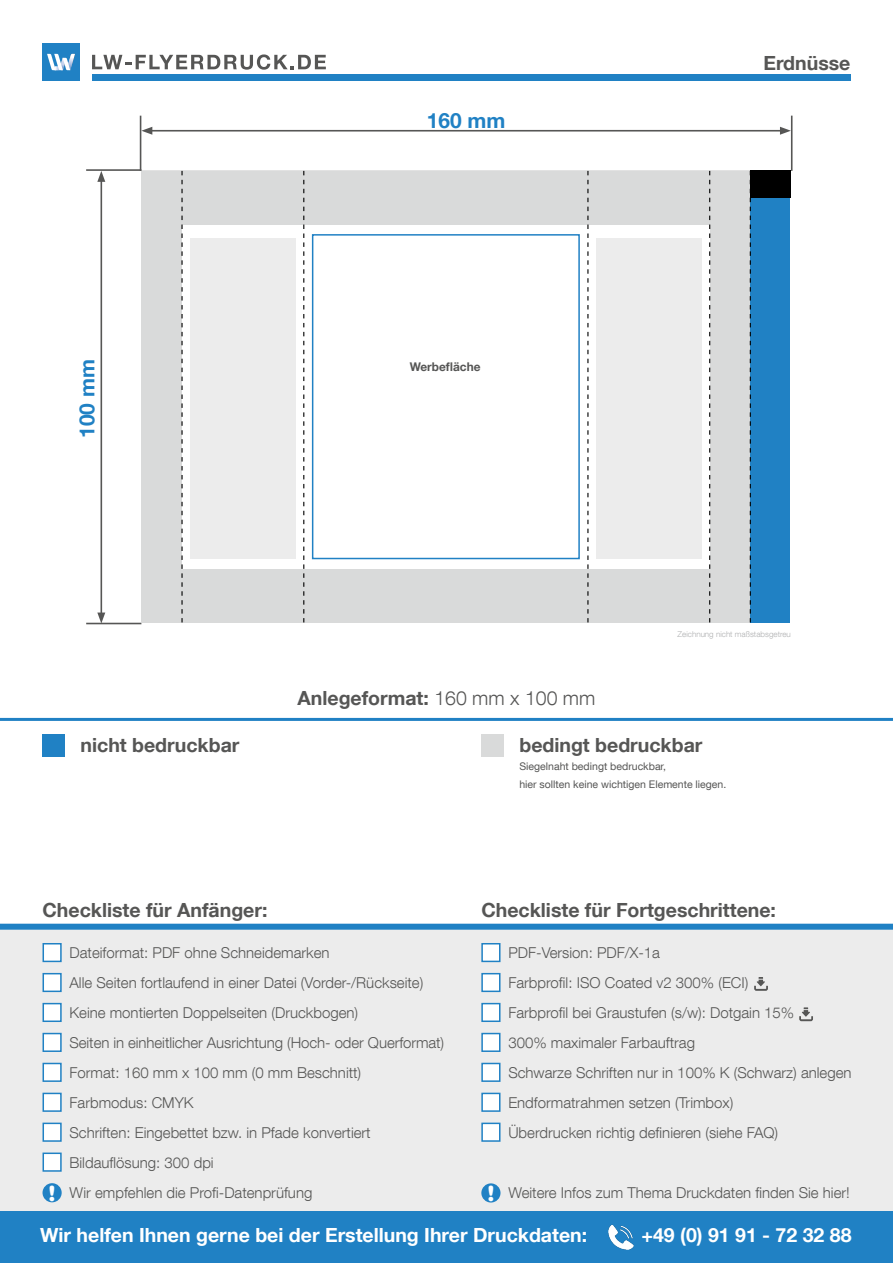
<style>
.page{position:relative;width:893px;height:1263px;background:#fff}
.page>*{position:absolute;margin:0;border:0;box-sizing:border-box;transform-origin:0 0}
.t1{font:900 21px "Helvetica Rounded";color:#fff}
.t2{font:700 20.85px "Helvetica Neue LT Com";color:#2081c4}
.t3{font:700 19.5px "Helvetica Neue LT Com";color:#565655}
.t4{font:700 19.5px "Helvetica Neue LT Com";color:#fff}
.t5{font:300 15px "Helvetica Neue LT Com";color:#565655}
.t6{font:700 12px "Helvetica Neue LT Com";color:#565655}
.t7{font:10.5px "Helvetica Neue LT Com";color:#565655}
.t8{font:300 8.1px "Helvetica Neue LT Com";color:#b1b2b3}
.s1{font-weight:300}
</style>
<div class="page">
<div style="left:0;top:927px;width:893px;height:309px;background:#ececec"></div>
<div style="left:0;top:924px;width:893px;height:6px;background:#2081c4"></div>
<hr style="left:0;top:718px;width:893px;height:3px;background:#2081c4">
<div style="left:43px;top:735px;width:22px;height:22px;background:#2081c4"></div>
<div style="left:481px;top:735px;width:22px;height:22px;background:#d9dada"></div>
<div style="left:43px;top:943px;width:19px;height:19px;background:#fff;border:2px solid #2081c4"></div>
<div style="left:481px;top:943px;width:19px;height:19px;background:#fff;border:2px solid #2081c4"></div>
<div style="left:43px;top:973px;width:19px;height:19px;background:#fff;border:2px solid #2081c4"></div>
<div style="left:481px;top:973px;width:19px;height:19px;background:#fff;border:2px solid #2081c4"></div>
<div style="left:43px;top:1003px;width:19px;height:19px;background:#fff;border:2px solid #2081c4"></div>
<div style="left:481px;top:1003px;width:19px;height:19px;background:#fff;border:2px solid #2081c4"></div>
<div style="left:43px;top:1033px;width:19px;height:19px;background:#fff;border:2px solid #2081c4"></div>
<div style="left:481px;top:1033px;width:19px;height:19px;background:#fff;border:2px solid #2081c4"></div>
<div style="left:43px;top:1063px;width:19px;height:19px;background:#fff;border:2px solid #2081c4"></div>
<div style="left:481px;top:1063px;width:19px;height:19px;background:#fff;border:2px solid #2081c4"></div>
<div style="left:43px;top:1093px;width:19px;height:19px;background:#fff;border:2px solid #2081c4"></div>
<div style="left:481px;top:1093px;width:19px;height:19px;background:#fff;border:2px solid #2081c4"></div>
<div style="left:43px;top:1122px;width:19px;height:20px;background:#fff;border:2px solid #2081c4"></div>
<div style="left:43px;top:1152px;width:19px;height:20px;background:#fff;border:2px solid #2081c4"></div>
<div style="left:481px;top:1122px;width:19px;height:20px;background:#fff;border:2px solid #2081c4"></div>
<div style="left:43px;top:1183px;width:19px;height:19px;background:#2081c4;border-radius:50%"></div>
<div style="left:481px;top:1183px;width:19px;height:19px;background:#2081c4;border-radius:50%"></div>
<div style="left:0;top:1212px;width:893px;height:51px;background:#2081c4"></div>
<img style="left:608px;top:1224px;width:26px;height:26px">
<hr style="left:140px;top:116px;width:1px;height:55px;background:#565655">
<hr style="left:86px;top:623px;width:55px;height:1px;background:#565655">
<hr style="left:791px;top:116px;width:1px;height:55px;background:#565655">
<hr style="left:86px;top:169px;width:55px;height:2px;background:#565655">
<hr style="left:150px;top:130px;width:633px;height:2px;background:#565655">
<svg style="left:780px;top:127px;width:11px;height:8px"></svg>
<svg style="left:141px;top:127px;width:11px;height:8px"></svg>
<hr style="left:101px;top:179px;width:1px;height:436px;background:#565655">
<svg style="left:97px;top:171px;width:8px;height:11px"></svg>
<svg style="left:97px;top:612px;width:8px;height:11px"></svg>
<svg style="left:754px;top:977px;width:14px;height:14px"></svg>
<svg style="left:799px;top:1007px;width:14px;height:14px"></svg>
<div style="left:92px;top:75px;width:758px;height:6px;background:#2081c4"></div>
<svg style="left:92px;top:54px;width:234px;height:16px"></svg>
<div style="left:42px;top:43px;width:38px;height:38px;background:#2081c4"></div>
<svg style="left:47px;top:54px;width:28px;height:16px"></svg>
<div style="left:751px;top:171px;width:40px;height:27px;background:#000"></div>
<div style="left:751px;top:198px;width:39px;height:424px;background:#2081c4"></div>
<svg style="left:141px;top:171px;width:610px;height:451px"></svg>
<p class="t2" style="left:427px;top:107px;width:80px">160 mm</p>
<p class="t3" style="left:763px;top:51px;width:89px">Erdnüsse</p>
<p class="t2" style="left:74px;top:438px;width:80px;rotate:-90deg">100 mm</p>
<p class="t6" style="left:410px;top:359px;width:72px">Werbefläche</p>
<p class="t3" style="left:298px;top:686px;width:299px">Anlegeformat: <span class="s1">160 mm x 100 mm</span></p>
<p class="t8" style="left:678px;top:629px;width:115px">Zeichnung nicht maßstabsgetreu</p>
<p class="t3" style="left:81px;top:733px;width:160px">nicht bedruckbar</p>
<p class="t3" style="left:519px;top:733px;width:185px">bedingt bedruckbar</p>
<p class="t7" style="left:519px;top:760px;width:148px">Siegelnaht bedingt bedruckbar,</p>
<p class="t7" style="left:519px;top:778px;width:208px">hier sollten keine wichtigen Elemente liegen.</p>
<p class="t3" style="left:43px;top:897px;width:226px">Checkliste für Anfänger:</p>
<p class="t3" style="left:481px;top:897px;width:296px">Checkliste für Fortgeschrittene:</p>
<p class="t3" style="left:43px;top:942px;width:144px">DATEIAUFBAU:</p>
<p class="t3" style="left:495px;top:933px;width:144px">DATEIAUFBAU:</p>
<p class="t5" style="left:70px;top:943px;width:262px">Dateiformat: PDF ohne Schneidemarken</p>
<p class="t5" style="left:70px;top:973px;width:355px">Alle Seiten fortlaufend in einer Datei (Vorder-/Rückseite)</p>
<p class="t5" style="left:70px;top:1003px;width:290px">Keine montierten Doppelseiten (Druckbogen)</p>
<p class="t5" style="left:70px;top:1033px;width:376px">Seiten in einheitlicher Ausrichtung (Hoch- oder Querformat)</p>
<p class="t5" style="left:70px;top:1063px;width:293px">Format: 160 mm x 100 mm (0 mm Beschnitt)</p>
<p class="t5" style="left:70px;top:1093px;width:126px">Farbmodus: CMYK</p>
<p class="t5" style="left:70px;top:1123px;width:303px">Schriften: Eingebettet bzw. in Pfade konvertiert</p>
<p class="t5" style="left:70px;top:1153px;width:146px">Bildauflösung: 300 dpi</p>
<p class="t5" style="left:70px;top:1183px;width:244px">Wir empfehlen die Profi-Datenprüfung</p>
<p class="t5" style="left:508px;top:943px;width:153px">PDF-Version: PDF/X-1a</p>
<p class="t5" style="left:508px;top:973px;width:242px">Farbprofil: ISO Coated v2 300% (ECI)</p>
<p class="t5" style="left:508px;top:1003px;width:287px">Farbprofil bei Graustufen (s/w): Dotgain 15%</p>
<p class="t5" style="left:508px;top:1033px;width:188px">300% maximaler Farbauftrag</p>
<p class="t5" style="left:508px;top:1063px;width:345px">Schwarze Schriften nur in 100% K (Schwarz) anlegen</p>
<p class="t5" style="left:508px;top:1093px;width:227px">Endformatrahmen setzen (Trimbox)</p>
<p class="t5" style="left:508px;top:1123px;width:271px">Überdrucken richtig definieren (siehe FAQ)</p>
<p class="t1" style="left:48px;top:1180px;width:9px">!</p>
<p class="t1" style="left:487px;top:1180px;width:9px">!</p>
<p class="t5" style="left:508px;top:1183px;width:343px">Weitere Infos zum Thema Druckdaten finden Sie hier!</p>
<p class="t4" style="left:40px;top:1223px;width:549px">Wir helfen Ihnen gerne bei der Erstellung Ihrer Druckdaten:</p>
<p class="t4" style="left:641px;top:1223px;width:212px">+49 (0) 91 91 - 72 32 88</p>
</div>
